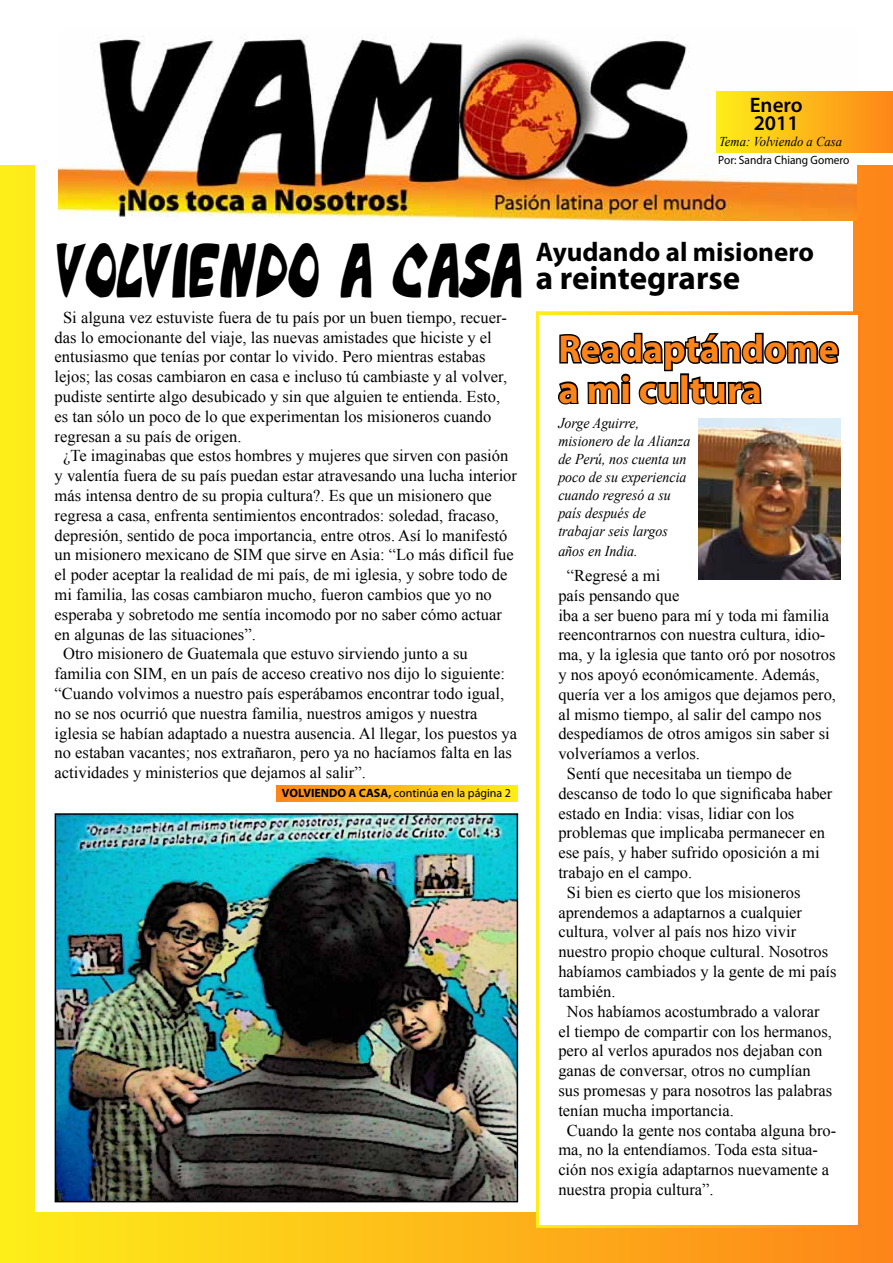
<style>
.page{position:relative;width:893px;height:1263px;background:#fff}
.page>*{position:absolute;margin:0;border:0;box-sizing:border-box;transform-origin:0 0}
.t1{font:57px "Monkeyboy";color:#000;scale:.69 1}
.t2{font:700 39px/40.5px "Myriad Pro";color:#fd8419}
.t3{font:700 33px "Myriad Pro";color:#000}
.t4{font:700 27px "Myriad Pro";color:#000}
.t5{font:600 21px/18px "Myriad Pro";color:#000}
.t6{font:16.5px "Times New Roman";color:#000}
.t7{font:italic 15px/18px "Times New Roman";color:#000;scale:.93 1}
.t8{font:italic 13.5px "Times New Roman";color:#000;scale:.94 1}
.t9{font:700 12px "Myriad Pro";color:#000}
.t10{font:12px "Myriad Pro";color:#000;scale:.95 1}
.s1{font-weight:400}
.s2{font-family:"Myriad Web Pro";font-weight:400}
</style>
<div class="page">
<div style="left:0;top:166px;width:893px;height:1097px;background:linear-gradient(to right,#fdee19,#fd8519)"></div>
<div style="left:35px;top:150px;width:818px;height:1062px;background:#fff"></div>
<img style="left:58px;top:36px;width:798px;height:184px">
<div style="left:536px;top:311px;width:326px;height:917px;background:#fff;border:8px solid #fff"></div>
<div style="left:716px;top:91px;width:177px;height:61px;background:linear-gradient(to right,#fdee19,#fd8519)"></div>
<div style="left:276px;top:785px;width:241px;height:16px;background:linear-gradient(to right,#fd8419,#fdee19)"></div>
<svg style="left:558px;top:332px;width:282px;height:73px"></svg>
<img style="left:58px;top:816px;width:457px;height:383px">
<div style="left:55px;top:813px;width:463px;height:389px;border:2px solid #000"></div>
<img style="left:699px;top:419px;width:142px;height:160px">
<p class="t5" style="left:750px;top:96px;width:54px">Enero<br>2011</p>
<p class="t8" style="left:719px;top:132px;width:133px">Tema: Volviendo a Casa</p>
<p class="t10" style="left:718px;top:152px;width:140px">Por: Sandra Chiang Gomero</p>
<h1 class="t1" style="left:57px;top:240px;width:676px">VOLVIENDO A CASA</h1>
<h3 class="t4" style="left:536px;top:234px;width:280px">Ayudando al misionero</h3>
<h3 class="t3" style="left:536px;top:256px;width:206px">a reintegrarse</h3>
<p class="t6" style="left:63px;top:306px;width:445px">Si alguna vez estuviste fuera de tu país por un buen tiempo, recuer-</p>
<p class="t6" style="left:55px;top:326px;width:439px">das lo emocionante del viaje, las nuevas amistades que hiciste y el</p>
<p class="t6" style="left:55px;top:346px;width:432px">entusiasmo que tenías por contar lo vivido. Pero mientras estabas</p>
<p class="t6" style="left:55px;top:365px;width:454px">lejos; las cosas cambiaron en casa e incluso tú cambiaste y al volver,</p>
<p class="t6" style="left:55px;top:385px;width:447px">pudiste sentirte algo desubicado y sin que alguien te entienda. Esto,</p>
<p class="t6" style="left:55px;top:405px;width:438px">es tan sólo un poco de lo que experimentan los misioneros cuando</p>
<p class="t6" style="left:55px;top:425px;width:188px">regresan a su país de origen.</p>
<p class="t6" style="left:63px;top:445px;width:447px">¿Te imaginabas que estos hombres y mujeres que sirven con pasión</p>
<p class="t6" style="left:55px;top:464px;width:464px">y valentía fuera de su país puedan estar atravesando una lucha interior</p>
<p class="t6" style="left:55px;top:484px;width:439px">más intensa dentro de su propia cultura?. Es que un misionero que</p>
<p class="t6" style="left:55px;top:504px;width:446px">regresa a casa, enfrenta sentimientos encontrados: soledad, fracaso,</p>
<p class="t6" style="left:55px;top:524px;width:454px">depresión, sentido de poca importancia, entre otros. Así lo manifestó</p>
<p class="t6" style="left:55px;top:544px;width:461px">un misionero mexicano de SIM que sirve en Asia: “Lo más difícil fue</p>
<p class="t6" style="left:55px;top:563px;width:454px">el poder aceptar la realidad de mi país, de mi iglesia, y sobre todo de</p>
<p class="t6" style="left:55px;top:583px;width:439px">mi familia, las cosas cambiaron mucho, fueron cambios que yo no</p>
<p class="t6" style="left:55px;top:603px;width:449px">esperaba y sobretodo me sentía incomodo por no saber cómo actuar</p>
<p class="t6" style="left:55px;top:623px;width:203px">en algunas de las situaciones”.</p>
<p class="t6" style="left:63px;top:643px;width:406px">Otro misionero de Guatemala que estuvo sirviendo junto a su</p>
<p class="t6" style="left:55px;top:662px;width:452px">familia con SIM, en un país de acceso creativo nos dijo lo siguiente:</p>
<p class="t6" style="left:55px;top:682px;width:451px">“Cuando volvimos a nuestro país esperábamos encontrar todo igual,</p>
<p class="t6" style="left:55px;top:702px;width:424px">no se nos ocurrió que nuestra familia, nuestros amigos y nuestra</p>
<p class="t6" style="left:55px;top:722px;width:464px">iglesia se habían adaptado a nuestra ausencia. Al llegar, los puestos ya</p>
<p class="t6" style="left:55px;top:742px;width:459px">no estaban vacantes; nos extrañaron, pero ya no hacíamos falta en las</p>
<p class="t6" style="left:55px;top:761px;width:313px">actividades y ministerios que dejamos al salir”.</p>
<p class="t9" style="left:282px;top:785px;width:231px">VOLVIENDO A CASA, <span class="s1">con</span><span class="s2">tinúa e</span><span class="s1">n la página 2</span></p>
<h2 class="t2" style="left:558px;top:327px;width:282px">Readaptándome a mi cultura</h2>
<p class="t7" style="left:558px;top:414px;width:143px">Jorge Aguirre, misionero de la Alianza de Perú, nos cuenta un poco de su experiencia cuando regresó a su país después de trabajar seis largos</p>
<p class="t7" style="left:558px;top:541px;width:87px">años en India.</p>
<p class="t6" style="left:567px;top:564px;width:95px">“Regresé a mi</p>
<p class="t6" style="left:558px;top:584px;width:122px">país pensando que</p>
<p class="t6" style="left:558px;top:604px;width:272px">iba a ser bueno para mí y toda mi familia</p>
<p class="t6" style="left:558px;top:624px;width:269px">reencontrarnos con nuestra cultura, idio-</p>
<p class="t6" style="left:558px;top:644px;width:279px">ma, y la iglesia que tanto oró por nosotros</p>
<p class="t6" style="left:558px;top:663px;width:263px">y nos apoyó económicamente. Además,</p>
<p class="t6" style="left:558px;top:683px;width:279px">quería ver a los amigos que dejamos pero,</p>
<p class="t6" style="left:558px;top:703px;width:265px">al mismo tiempo, al salir del campo nos</p>
<p class="t6" style="left:558px;top:723px;width:273px">despedíamos de otros amigos sin saber si</p>
<p class="t6" style="left:558px;top:743px;width:143px">volveríamos a verlos.</p>
<p class="t6" style="left:567px;top:762px;width:227px">Sentí que necesitaba un tiempo de</p>
<p class="t6" style="left:558px;top:782px;width:276px">descanso de todo lo que significaba haber</p>
<p class="t6" style="left:558px;top:802px;width:238px">estado en India: visas, lidiar con los</p>
<p class="t6" style="left:558px;top:822px;width:268px">problemas que implicaba permanecer en</p>
<p class="t6" style="left:558px;top:842px;width:263px">ese país, y haber sufrido oposición a mi</p>
<p class="t6" style="left:558px;top:861px;width:135px">trabajo en el campo.</p>
<p class="t6" style="left:567px;top:881px;width:235px">Si bien es cierto que los misioneros</p>
<p class="t6" style="left:558px;top:901px;width:245px">aprendemos a adaptarnos a cualquier</p>
<p class="t6" style="left:558px;top:921px;width:239px">cultura, volver al país nos hizo vivir</p>
<p class="t6" style="left:558px;top:941px;width:271px">nuestro propio choque cultural. Nosotros</p>
<p class="t6" style="left:558px;top:960px;width:280px">habíamos cambiados y la gente de mi país</p>
<p class="t6" style="left:558px;top:980px;width:59px">también.</p>
<p class="t6" style="left:567px;top:1000px;width:254px">Nos habíamos acostumbrado a valorar</p>
<p class="t6" style="left:558px;top:1020px;width:275px">el tiempo de compartir con los hermanos,</p>
<p class="t6" style="left:558px;top:1040px;width:265px">pero al verlos apurados nos dejaban con</p>
<p class="t6" style="left:558px;top:1059px;width:254px">ganas de conversar, otros no cumplían</p>
<p class="t6" style="left:558px;top:1079px;width:276px">sus promesas y para nosotros las palabras</p>
<p class="t6" style="left:558px;top:1099px;width:177px">tenían mucha importancia.</p>
<p class="t6" style="left:567px;top:1119px;width:271px">Cuando la gente nos contaba alguna bro-</p>
<p class="t6" style="left:558px;top:1139px;width:261px">ma, no la entendíamos. Toda esta situa-</p>
<p class="t6" style="left:558px;top:1158px;width:272px">ción nos exigía adaptarnos nuevamente a</p>
<p class="t6" style="left:558px;top:1178px;width:157px">nuestra propia cultura”.</p>
</div>
